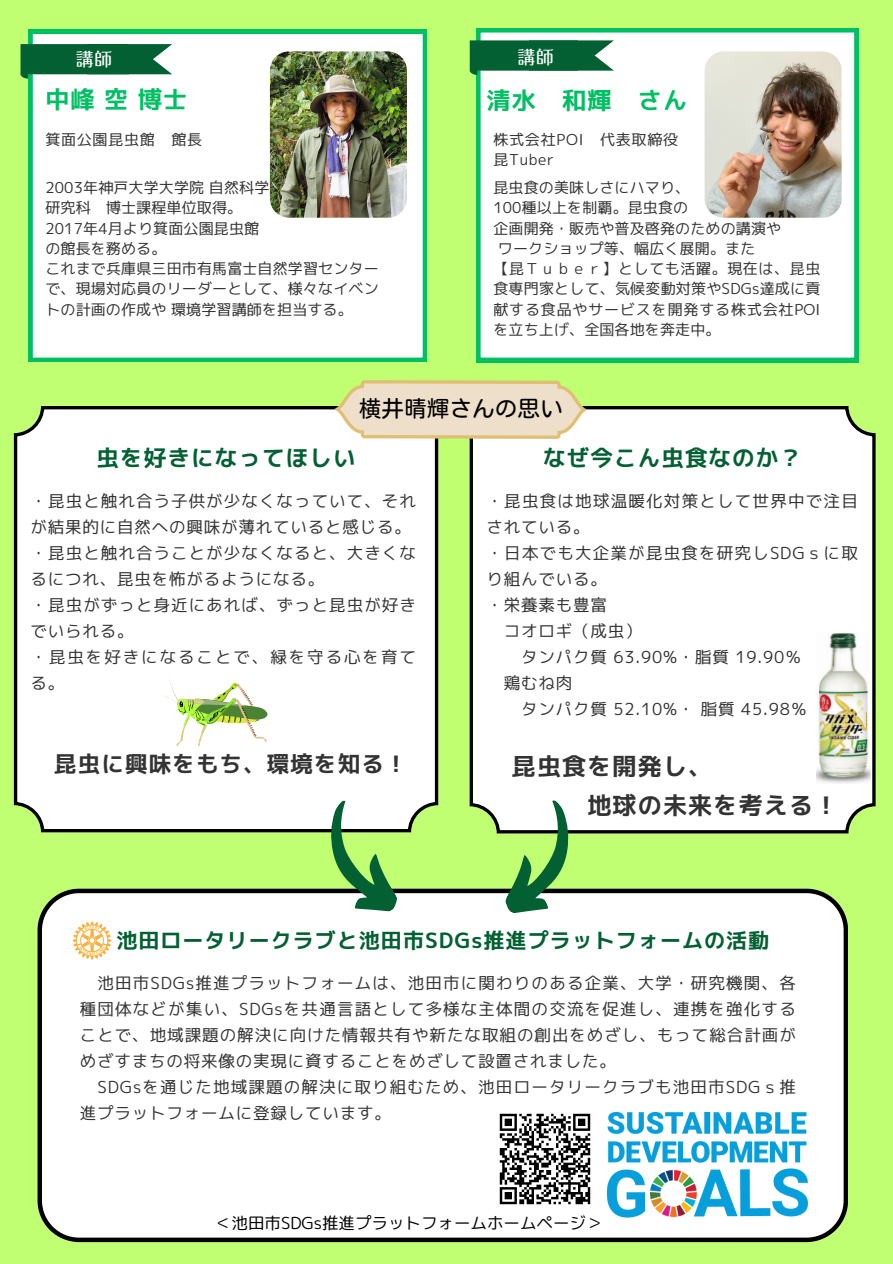
<style>
.page{position:relative;width:893px;height:1264px;background:#fff}
.page>*{position:absolute;margin:0;border:0;box-sizing:border-box;transform-origin:0 0}
.t1{font:24px/38.2px "mplus 1 p bold";letter-spacing:.05em;color:#333}
.t2{font:24px "mplus 1 p bold";letter-spacing:.05em;color:#00bf63}
.t3{font:22.65px "Motoya L Maru W3 90 ms RKSJ H";color:#000}
.t4{font:22.5px "mplus 1 p bold";letter-spacing:.05em;color:#026033}
.t5{font:22.5px "mplus 1 p bold";letter-spacing:.05em;color:#333}
.t6{font:21px "mplus 1 p bold";letter-spacing:.05em;color:#026033}
.t7{font:18px "Motoya Arata Std W4";color:#fff}
.t8{font:16.5px/25.8px "mplus 1 p regular";letter-spacing:.065em;color:#333}
.t9{font:16.5px "rounded mplus 1 p regular";color:#000}
.t10{font:15px/20.2px "mplus 1 p regular";letter-spacing:.01em;color:#333;text-align:justify}
.t11{font:15px/20.2px "mplus 1 p regular";letter-spacing:.05em;color:#333}
</style>
<div class="page">
<div style="left:0;top:0;width:892px;height:1263px;background:#c1ff72"></div>
<div style="left:476px;top:28px;width:382px;height:334px;background:#fff"></div>
<img style="left:704px;top:51px;width:137px;height:167px;border-radius:19px">
<svg style="left:469px;top:40px;width:144px;height:35px;background:#2f7c56"></svg>
<div style="left:28px;top:30px;width:399px;height:331px;background:#fff"></div>
<img style="left:270px;top:51px;width:137px;height:167px;border-radius:19px">
<svg style="left:21px;top:44px;width:151px;height:35px;background:#2f7c57"></svg>
<div style="left:469px;top:406px;width:406px;height:427px;background:#fff"></div>
<div style="left:37px;top:888px;width:810px;height:353px;background:#fff"></div>
<img style="left:602px;top:1104px;width:210px;height:121px">
<div style="left:14px;top:406px;width:424px;height:426px;background:#fff"></div>
<svg style="left:502px;top:797px;width:86px;height:127px"></svg>
<svg style="left:311px;top:797px;width:90px;height:127px"></svg>
<img style="left:816px;top:631px;width:54px;height:152px">
<img style="left:157px;top:676px;width:110px;height:70px">
<img style="left:490px;top:1104px;width:109px;height:109px">
<img style="left:72px;top:921px;width:40px;height:38px">
<svg style="left:333px;top:380px;width:254px;height:58px;background:#e9debc"></svg>
<h5 class="t7" style="left:69px;top:46px;width:38px">講師</h5>
<h2 class="t7" style="left:76px;top:50px;width:38px">講師</h2>
<h1 class="t7" style="left:517px;top:49px;width:38px">講師</h1>
<p class="t2" style="left:45px;top:82px;width:143px">中峰空博士</p>
<h3 class="t2" style="left:486px;top:83px;width:202px">清水 和輝 さん</h3>
<p class="t11" style="left:493px;top:129px;width:186px">株式会社POI 代表取締役昆Tuber</p>
<h6 class="t11" style="left:45px;top:129px;width:158px">箕面公園昆虫館 館長</h6>
<h5 class="t10" style="left:45px;top:177px;width:225px">2003年神戸大学大学院自然科学</h5>
<p class="t10" style="left:45px;top:198px;width:198px">研究科 博士課程単位取得。</p>
<h5 class="t10" style="left:45px;top:218px;width:215px">2017年4月より箕面公園昆虫館</h5>
<h1 class="t10" style="left:45px;top:238px;width:123px">の館長を務める。</h1>
<p class="t10" style="left:45px;top:258px;width:335px">これまで兵庫県三田市有馬富士自然学習センターで、現場対応員のリーダーとして、様々なイベントの計画の作成や環境学習講師を担当する。</p>
<p class="t10" style="left:493px;top:177px;width:198px">昆虫食の美味しさにハマり、</p>
<p class="t10" style="left:493px;top:198px;width:196px">100種以上を制覇。昆虫食の</p>
<p class="t10" style="left:493px;top:218px;width:289px">企画開発・販売や普及啓発のための講演や</p>
<p class="t10" style="left:498px;top:238px;width:259px">ワークショップ等、幅広く展開。また</p>
<p class="t10" style="left:493px;top:258px;width:328px">【昆Ｔｕｂｅｒ】としても活躍。現在は、昆虫食専門家として、気候変動対策やSDGs達成に貢献する食品やサービスを開発する株式会社POIを立ち上げ、全国各地を奔走中。</p>
<p class="t3" style="left:358px;top:397px;width:205px">横井晴輝さんの思い</p>
<p class="t4" style="left:97px;top:441px;width:260px">虫を好きになってほしい</p>
<p class="t4" style="left:543px;top:441px;width:260px">なぜ今こん虫食なのか？</p>
<p class="t8" style="left:31px;top:488px;width:387px">・昆虫と触れ合う子供が少なくなっていて、それが結果的に自然への興味が薄れていると感じる。・昆虫と触れ合うことが少なくなると、大きくなるにつれ、昆虫を怖がるようになる。<br>・昆虫がずっと身近にあれば、ずっと昆虫が好きでいられる。<br>・昆虫を好きになることで、緑を守る心を育てる。</p>
<h1 class="t5" style="left:54px;top:747px;width:354px">昆虫に興味をもち、環境を知る！</h1>
<h1 class="t8" style="left:486px;top:488px;width:373px">・昆虫食は地球温暖化対策として世界中で注目</h1>
<h1 class="t8" style="left:486px;top:514px;width:105px">されている。</h1>
<h1 class="t8" style="left:486px;top:540px;width:373px">・日本でも大企業が昆虫食を研究しSDGｓに取</h1>
<h1 class="t8" style="left:486px;top:566px;width:122px">り組んでいる。</h1>
<h1 class="t8" style="left:486px;top:592px;width:122px">・栄養素も豊富</h1>
<h1 class="t8" style="left:504px;top:617px;width:139px">コオロギ（成虫）</h1>
<h1 class="t8" style="left:521px;top:643px;width:282px">タンパク質 63.90%・脂質 19.90％</h1>
<h1 class="t8" style="left:504px;top:669px;width:70px">鶏むね肉</h1>
<h1 class="t8" style="left:521px;top:695px;width:287px">タンパク質 52.10%・脂質 45.98％</h1>
<p class="t1" style="left:587px;top:747px;width:252px;text-indent:-76px">昆虫食を開発し、<br>地球の未来を考える！</p>
<p class="t6" style="left:116px;top:925px;width:654px">池田ロータリークラブと池田市SDGs推進プラットフォームの活動</p>
<h6 class="t8" style="left:97px;top:970px;width:699px">池田市SDGs推進プラットフォームは、池田市に関わりのある企業、大学・研究機関、各</h6>
<h6 class="t8" style="left:80px;top:996px;width:717px">種団体などが集い、SDGsを共通言語として多様な主体間の交流を促進し、連携を強化する</h6>
<h6 class="t8" style="left:80px;top:1022px;width:717px">ことで、地域課題の解決に向けた情報共有や新たな取組の創出をめざし、もって総合計画が</h6>
<h6 class="t8" style="left:80px;top:1047px;width:537px">めざすまちの将来像の実現に資することをめざして設置されました。</h6>
<h6 class="t8" style="left:97px;top:1073px;width:699px">SDGsを通じた地域課題の解決に取り組むため、池田ロータリークラブも池田市SDGｓ推</h6>
<h6 class="t8" style="left:80px;top:1099px;width:312px">進プラットフォームに登録しています。</h6>
<h2 class="t9" style="left:215px;top:1210px;width:389px">＜池田市SDGs推進プラットフォームホームページ＞</h2>
</div>
